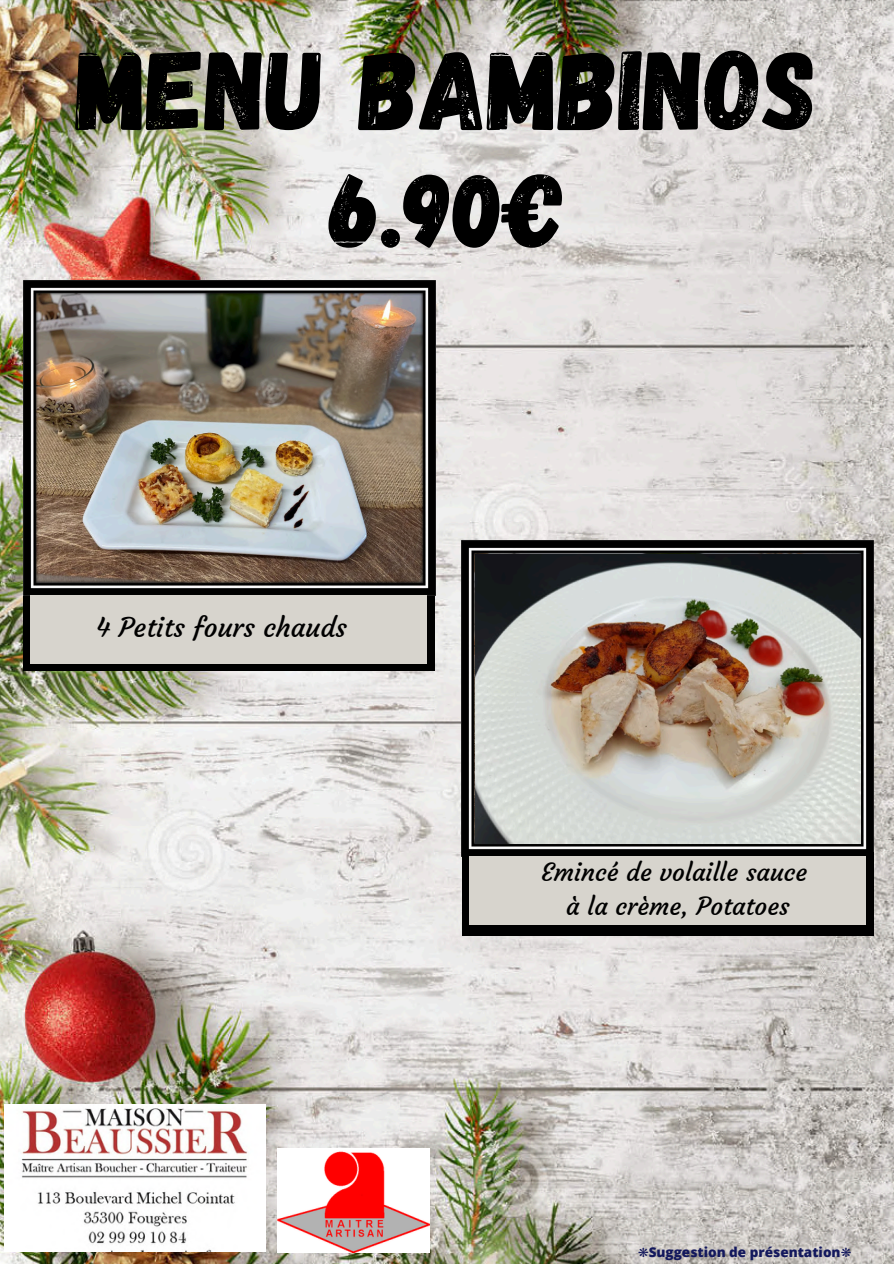
<style>
.page{position:relative;width:894px;height:1264px;background:#fff}
.page>*{position:absolute;margin:0;border:0;box-sizing:border-box;transform-origin:0 0}
.t1{font:112.5px "Gagalin";color:#000}
.t2{font:105px "Gagalin";color:#000}
.t3{font:27px "Courgette";color:#000}
.t4{font:24.9px/34.2px "Courgette";color:#000;text-align:center}
.t5{font:800 13.5px "Open Sans";color:#13185d}
.s1{font-family:"Free Serif";font-weight:400}
</style>
<div class="page">
<img style="left:0;top:0;width:893px;height:1263px">
<img style="left:4px;top:1104px;width:261px;height:146px">
<img style="left:277px;top:1148px;width:152px;height:103px">
<div style="left:23px;top:587px;width:412px;height:83px;background:#000"></div>
<img style="left:23px;top:280px;width:412px;height:315px">
<div style="left:31px;top:596px;width:396px;height:68px;background:#d7d4cd"></div>
<img style="left:461px;top:541px;width:412px;height:311px">
<div style="left:461px;top:852px;width:412px;height:83px;background:#000"></div>
<div style="left:469px;top:856px;width:396px;height:68px;background:#d7d4cd"></div>
<img style="left:475px;top:554px;width:384px;height:289px">
<p class="t1" style="left:76px;top:17px;width:742px">MENU BAMBINOS</p>
<h3 class="t2" style="left:329px;top:142px;width:236px">6.90€</h3>
<p class="t3" style="left:96px;top:610px;width:252px">4 Petits fours chauds</p>
<p class="t4" style="left:541px;top:855px;width:267px">Emincé de volaille sauce à la crème, Potatoes</p>
<p class="t5" style="left:638px;top:1242px;width:215px"><span class="s1">❋</span>Suggestion de présentation<span class="s1">❋</span></p>
</div>
